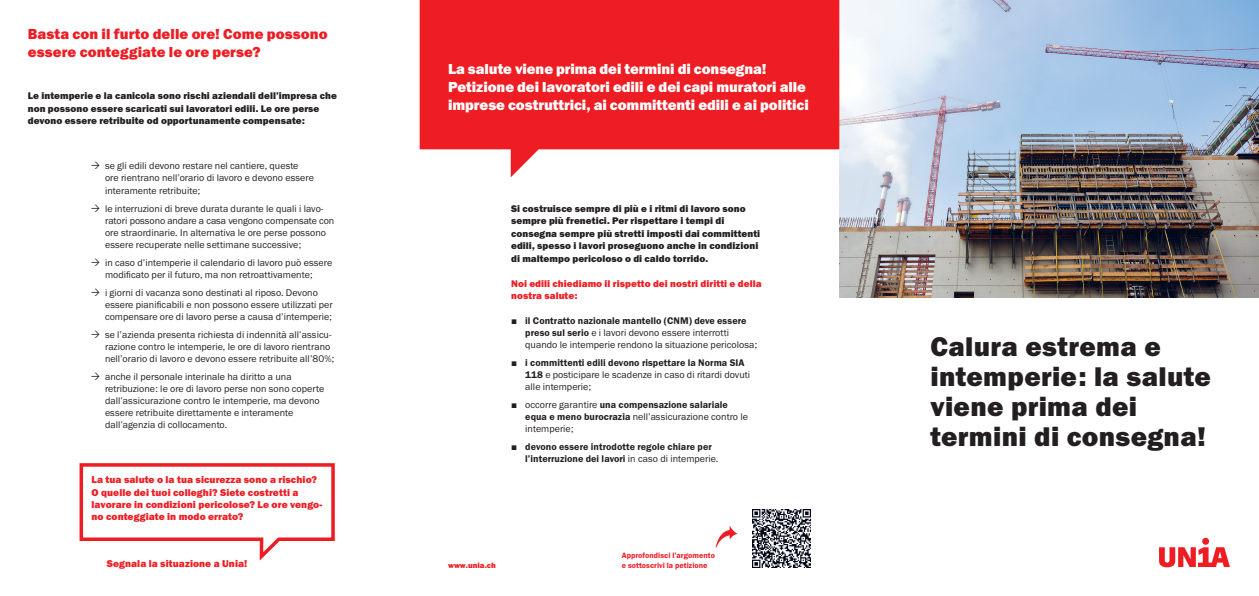
<style>
.page{position:relative;width:1259px;height:596px;background:#fff}
.page>*{position:absolute;margin:0;border:0;box-sizing:border-box;transform-origin:0 0}
.t1{font:28px/30px "Franklin Gothic URW Hea";letter-spacing:.01em;color:#231f20}
.t2{font:15px/18px "Franklin Gothic URW Hea";letter-spacing:-.005em;color:#fff}
.t3{font:15px/18px "Franklin Gothic URW Hea";letter-spacing:.005em;color:#ee1d23}
.t4{font:10.2px/12.3px "Franklin Gothic URW Hea";letter-spacing:.005em;color:#ee1d23}
.t5{font:10px/12px "Franklin Gothic URW Boo";letter-spacing:.005em;color:#231f20}
.t6{font:10px/12.5px "Franklin Gothic URW Hea";letter-spacing:.005em;color:#231f20}
.t7{font:10px/12px "Franklin Gothic URW Dem";letter-spacing:.005em;color:#231f20}
.t8{font:10px/12.5px "Franklin Gothic URW Hea";letter-spacing:.005em;color:#ee1d23}
.t9{font:8px/10px "Franklin Gothic URW Dem";letter-spacing:.005em;color:#ee1d23}
.t10{font:8px "Franklin Gothic URW Hea";letter-spacing:.005em;color:#ee1d23}
.s1{font-family:"Arial"}
.s2{font-family:"Franklin Gothic URW Dem"}
.s3{font-family:"Franklin Gothic URW Boo"}
</style>
<div class="page">
<img style="left:839px;top:0;width:420px;height:298px">
<svg style="left:79px;top:463px;width:256px;height:98px"></svg>
<svg style="left:420px;top:0;width:419px;height:177px;background:#f03f44"></svg>
<svg style="left:715px;top:526px;width:22px;height:21px"></svg>
<img style="left:752px;top:509px;width:59px;height:58px">
<svg style="left:1159px;top:537px;width:71px;height:30px"></svg>
<h2 class="t3" style="left:28px;top:24px;width:301px">Basta con il furto delle ore! Come possono essere conteggiate le ore perse?</h2>
<p class="t6" style="left:28px;top:89px;width:311px">Le intemperie e la canicola sono rischi aziendali dell’impresa che non possono essere scaricati sui lavoratori edili. Le ore perse devono essere retribuite od opportunamente compensate:</p>
<p class="t5" style="left:105px;top:160px;width:210px">se gli edili devono restare nel cantiere, queste ore rientrano nell’orario di lavoro e devono essere interamente retribuite;</p>
<p class="t5" style="left:105px;top:202px;width:231px">le interruzioni di breve durata durante le quali i lavo&shy;ratori possono andare a casa vengono compensate con ore straordinarie. In alternativa le ore perse possono essere recuperate nelle settimane successive;</p>
<p class="t5" style="left:105px;top:256px;width:229px">in caso d’intemperie il calendario di lavoro può essere modificato per il futuro, ma non retroattivamente;</p>
<p class="t5" style="left:105px;top:286px;width:229px">i giorni di vacanza sono destinati al riposo. Devono essere pianificabili e non possono essere utilizzati per compensare ore di lavoro perse a causa d’intemperie;</p>
<p class="t5" style="left:105px;top:328px;width:231px">se l’azienda presenta richiesta di indennità all’assicu&shy;razione contro le intemperie, le ore di lavoro rientrano nell’orario di lavoro e devono essere retribuite all’80%;</p>
<p class="t5" style="left:105px;top:370px;width:221px">anche il personale interinale ha diritto a una retribuzione: le ore di lavoro perse non sono coperte dall’assicurazione contro le intemperie, ma devono essere retribuite direttamente e interamente dall’agenzia di collocamento.</p>
<p class="t4" style="left:92px;top:473px;width:232px">La tua salute o la tua sicurezza sono a rischio?<br>O quelle dei tuoi colleghi? Siete costretti a lavorare in condizioni pericolose? Le ore vengo&shy;no conteggiate in modo errato?</p>
<h2 class="t2" style="left:448px;top:60px;width:362px">La salute viene prima dei termini di consegna!<br>Petizione dei lavoratori edili e dei capi muratori alle imprese costruttrici, ai committenti edili e ai politici</h2>
<p class="t6" style="left:511px;top:202px;width:251px">Si costruisce sempre di più e i ritmi di lavoro sono sempre più frenetici. Per rispettare i tempi di consegna sempre più stretti imposti dai committenti edili, spesso i lavori proseguono anche in condizioni di maltempo pericoloso o di caldo torrido.</p>
<p class="t8" style="left:511px;top:277px;width:252px">Noi edili chiediamo il rispetto dei nostri diritti e della nostra salute:</p>
<p class="t7" style="left:511px;top:314px;width:237px"><span class="s1">■</span> il Contratto nazionale mantello (CNM) deve essere</p>
<p class="t5" style="left:525px;top:326px;width:233px"><span class="s2">preso sul serio</span> e i lavori devono essere interrotti quando le intemperie rendono la situazione pericolosa;</p>
<p class="t7" style="left:511px;top:356px;width:235px"><span class="s1">■</span> i committenti edili devono rispettare la Norma SIA</p>
<p class="t5" style="left:525px;top:368px;width:226px"><span class="s2">118</span> e posticipare le scadenze in caso di ritardi dovuti alle intemperie;</p>
<p class="t7" style="left:511px;top:398px;width:218px"><span class="s1">■</span> <span class="s3">occorre garantire</span> una compensazione salariale</p>
<p class="t5" style="left:525px;top:410px;width:224px"><span class="s2">equa e meno burocrazia</span> nell’assicurazione contro le intemperie;</p>
<p class="t7" style="left:525px;top:440px;width:195px;text-indent:-14px"><span class="s1">■</span> devono essere introdotte regole chiare per l’interruzione dei lavori <span class="s3">in caso di intemperie.</span></p>
<p class="t4" style="left:107px;top:557px;width:142px">Segnala la situazione a Unia!</p>
<p class="t10" style="left:448px;top:559px;width:49px">www.unia.ch</p>
<p class="t9" style="left:622px;top:549px;width:95px">Approfondisci l’argomento e sottoscrivi la petizione</p>
<h1 class="t1" style="left:930px;top:330px;width:282px">Calura estrema e intemperie: la salute viene prima dei termini di consegna!</h1>
</div>
